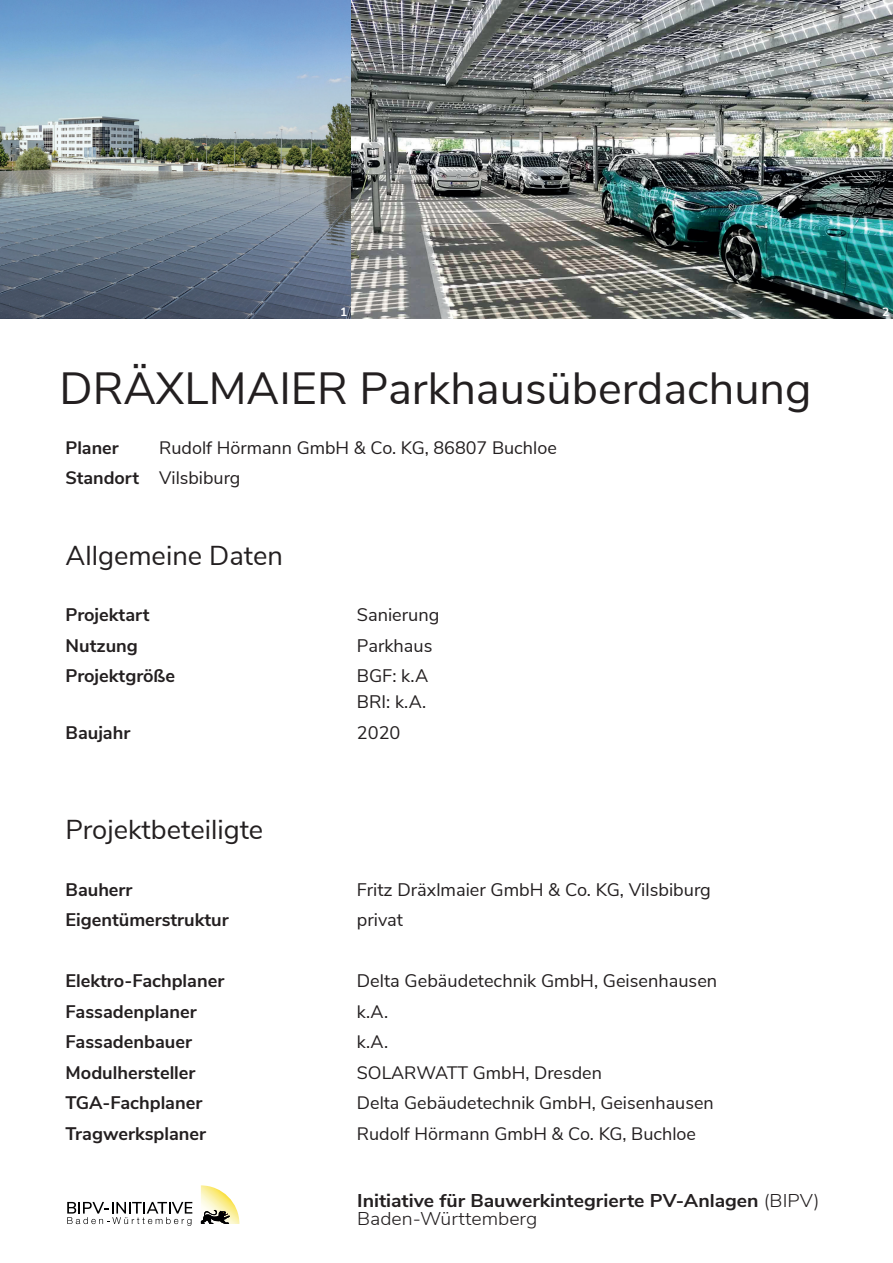
<style>
.page{position:relative;width:893px;height:1263px;background:#fff}
.page>*{position:absolute;margin:0;border:0;box-sizing:border-box;transform-origin:0 0}
.t1{font:45px "Nunito Sans";color:#231f20}
.t2{font:27.3px "Nunito Sans";color:#231f20}
.t3{font:700 18.45px/18px "Nunito Sans";color:#231f20;scale:1.05 1}
.t4{font:700 18.15px "Nunito Sans";color:#231f20}
.t5{font:18.15px/25.8px "Nunito Sans";color:#231f20}
.t6{font:18px/30.2px "Nunito Sans";color:#231f20}
.t7{font:700 18px "Nunito Sans";color:#231f20}
.t8{font:700 12px "Nunito Sans";color:#fff}
.s1{font-weight:700}
.s2{font-size:18px}
.s3{font-weight:300}
</style>
<div class="page">
<svg style="left:67px;top:1202px;width:125px;height:24px"></svg>
<svg style="left:201px;top:1185px;width:38px;height:39px"></svg>
<img style="left:0;top:0;width:893px;height:319px">
<p class="t8" style="left:340px;top:303px;width:9px">1</p>
<p class="t8" style="left:882px;top:303px;width:9px">2</p>
<h1 class="t1" style="left:60px;top:355px;width:753px">DRÄXLMAIER Parkhausüberdachung</h1>
<p class="t6" style="left:66px;top:431px;width:493px;text-indent:94px">Rudolf Hörmann GmbH &amp; Co. KG, 86807 Buchloe<br><span class="s1">Standort</span> Vilsbiburg</p>
<p class="t7" style="left:66px;top:434px;width:55px">Planer</p>
<h2 class="t2" style="left:66px;top:536px;width:219px">Allgemeine Daten</h2>
<p class="t4" style="left:66px;top:602px;width:86px">Projektart</p>
<p class="t5" style="left:357px;top:601px;width:84px">Sanierung</p>
<p class="t4" style="left:66px;top:632px;width:74px">Nutzung</p>
<p class="t5" style="left:357px;top:632px;width:77px">Parkhaus</p>
<p class="t4" style="left:66px;top:663px;width:111px">Projektgröße</p>
<p class="t5" style="left:357px;top:662px;width:73px">BGF: k.A<br>BRI: <span class="s2">k.A.</span></p>
<p class="t4" style="left:66px;top:719px;width:66px">Baujahr</p>
<p class="t5" style="left:357px;top:718px;width:45px">2020</p>
<h2 class="t2" style="left:66px;top:810px;width:199px">Projektbeteiligte</h2>
<p class="t4" style="left:66px;top:876px;width:68px">Bauherr</p>
<p class="t5" style="left:357px;top:875px;width:356px">Fritz Dräxlmaier GmbH &amp; Co. KG, Vilsbiburg</p>
<p class="t4" style="left:66px;top:907px;width:165px">Eigentümerstruktur</p>
<p class="t5" style="left:357px;top:906px;width:48px">privat</p>
<p class="t4" style="left:66px;top:967px;width:160px">Elektro-Fachplaner</p>
<p class="t5" style="left:357px;top:967px;width:362px">Delta Gebäudetechnik GmbH, Geisenhausen</p>
<p class="t4" style="left:66px;top:998px;width:133px">Fassadenplaner</p>
<p class="t6" style="left:357px;top:995px;width:33px">k.A.</p>
<p class="t4" style="left:66px;top:1028px;width:128px">Fassadenbauer</p>
<p class="t6" style="left:357px;top:1025px;width:33px">k.A.</p>
<p class="t4" style="left:66px;top:1059px;width:131px">Modulhersteller</p>
<p class="t6" style="left:357px;top:1056px;width:247px">SOLARWATT GmbH, Dresden</p>
<p class="t4" style="left:66px;top:1089px;width:138px">TGA-Fachplaner</p>
<p class="t6" style="left:357px;top:1086px;width:358px">Delta Gebäudetechnik GmbH, Geisenhausen</p>
<p class="t4" style="left:66px;top:1120px;width:142px">Tragwerksplaner</p>
<p class="t6" style="left:357px;top:1117px;width:341px">Rudolf Hörmann GmbH &amp; Co. KG, Buchloe</p>
<p class="t3" style="left:357px;top:1190px;width:442px">Initiative für Bauwerkintegrierte PV-Anlagen <span class="s3">(BIPV)<br>Baden-Württemberg</span></p>
</div>
